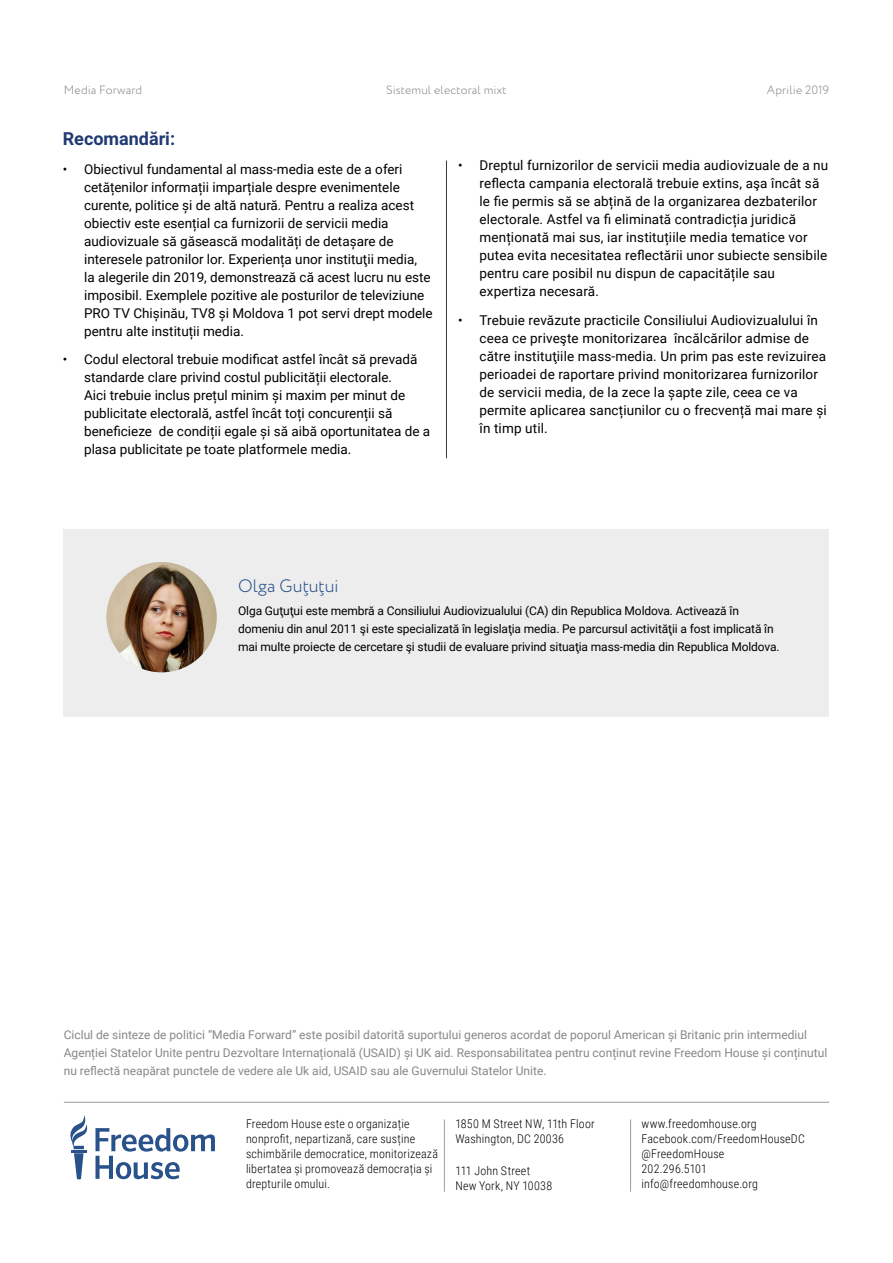
<style>
.page{position:relative;width:893px;height:1263px;background:#fff}
.page>*{position:absolute;margin:0;border:0;box-sizing:border-box;transform-origin:0 0}
.t1{font:700 18px "Roboto";color:#213972}
.t2{font:300 18px "Circe";color:#29518a}
.t3{font:13.5px/18px "Roboto";color:#000}
.t4{font:12px/18px "Roboto";color:#878787}
.t5{font:300 12px/15px "Roboto Condensed";letter-spacing:.015em;color:#000}
.t6{font:12px/18px "Roboto";letter-spacing:-.01em;color:#000}
.t7{font:300 12px "Circe";letter-spacing:.01em;color:#878787}
</style>
<div class="page">
<hr style="left:446px;top:161px;width:1px;height:297px;background:#3c3c3b">
<svg style="left:70px;top:1115px;width:18px;height:65px"></svg>
<svg style="left:95px;top:1128px;width:120px;height:51px"></svg>
<hr style="left:444px;top:1119px;width:1px;height:73px;background:#9d9d9c">
<hr style="left:630px;top:1119px;width:1px;height:73px;background:#9d9d9c">
<hr style="left:64px;top:1102px;width:765px;height:1px;background:#9d9d9c">
<div style="left:64px;top:530px;width:765px;height:187px;background:#ededed"></div>
<img style="left:106px;top:562px;width:111px;height:110px;border-radius:55px">
<p class="t7" style="left:64px;top:82px;width:80px">Media Forward</p>
<p class="t7" style="left:386px;top:82px;width:122px">Sistemul electoral mixt</p>
<p class="t7" style="left:767px;top:82px;width:64px">Aprilie 2019</p>
<h1 class="t1" style="left:63px;top:126px;width:114px">Recomandări:</h1>
<p class="t3" style="left:84px;top:160px;width:350px;text-indent:-21px">• Obiectivul fundamental al mass-media este de a oferi cetățenilor informații imparțiale despre evenimentele curente, politice și de altă natură. Pentru a realiza acest obiectiv este esențial ca furnizorii de servicii media audiovizuale să găsească modalități de detașare de interesele patronilor lor. Experiența unor instituţii media,<br>la alegerile din 2019, demonstrează că acest lucru nu este imposibil. Exemplele pozitive ale posturilor de televiziune PRO TV Chișinău, TV8 și Moldova 1 pot servi drept modele pentru alte instituții media.</p>
<p class="t3" style="left:84px;top:350px;width:348px;text-indent:-21px">• Codul electoral trebuie modificat astfel încât să prevadă standarde clare privind costul publicității electorale.<br>Aici trebuie inclus prețul minim și maxim per minut de publicitate electorală, astfel încât toți concurenții să beneficieze de condiții egale și să aibă oportunitatea de a plasa publicitate pe toate platformele media.</p>
<p class="t3" style="left:480px;top:156px;width:350px;text-indent:-21px">• Dreptul furnizorilor de servicii media audiovizuale de a nu reflecta campania electorală trebuie extins, aşa încât să le fie permis să se abțină de la organizarea dezbaterilor electorale. Astfel va fi eliminată contradicția juridică menționată mai sus, iar instituțiile media tematice vor putea evita necesitatea reflectării unor subiecte sensibile pentru care posibil nu dispun de capacitățile sau expertiza necesară.</p>
<p class="t3" style="left:480px;top:311px;width:349px;text-indent:-21px">• Trebuie revăzute practicile Consiliului Audiovizualului în ceea ce priveşte monitorizarea încălcărilor admise de către instituţiile mass-media. Un prim pas este revizuirea perioadei de raportare privind monitorizarea furnizorilor de servicii media, de la zece la șapte zile, ceea ce va permite aplicarea sancțiunilor cu o frecvență mai mare și în timp util.</p>
<h1 class="t2" style="left:238px;top:574px;width:102px">Olga Guţuţui</h1>
<p class="t6" style="left:238px;top:601px;width:543px">Olga Guţuţui este membră a Consiliului Audiovizualului (CA) din Republica Moldova. Activează în domeniu din anul 2011 şi este specializată în legislaţia media. Pe parcursul activităţii a fost implicată în mai multe proiecte de cercetare şi studii de evaluare privind situaţia mass-media din Republica Moldova.</p>
<p class="t4" style="left:64px;top:1025px;width:765px">Ciclul de sinteze de politici “Media Forward” este posibil datorită suportului generos acordat de poporul American și Britanic prin intermediul<br>Agenției Statelor Unite pentru Dezvoltare Internațională (USAID) și UK aid. Responsabilitatea pentru conținut revine Freedom House și conținutul nu reflectă neapărat punctele de vedere ale Uk aid, USAID sau ale Guvernului Statelor Unite.</p>
<p class="t5" style="left:246px;top:1116px;width:194px">Freedom House este o organizație nonprofit, nepartizană, care susține schimbările democratice, monitorizează libertatea și promovează democrația și drepturile omului.</p>
<p class="t5" style="left:455px;top:1116px;width:141px">1850 M Street NW, 11th Floor<br>Washington, DC 20036</p>
<p class="t5" style="left:455px;top:1163px;width:98px">111 John Street<br>New York, NY 10038</p>
<p class="t5" style="left:641px;top:1116px;width:165px">www.freedomhouse.org<br>Facebook.com/FreedomHouseDC @FreedomHouse<br>202.296.5101 info@freedomhouse.org</p>
</div>
